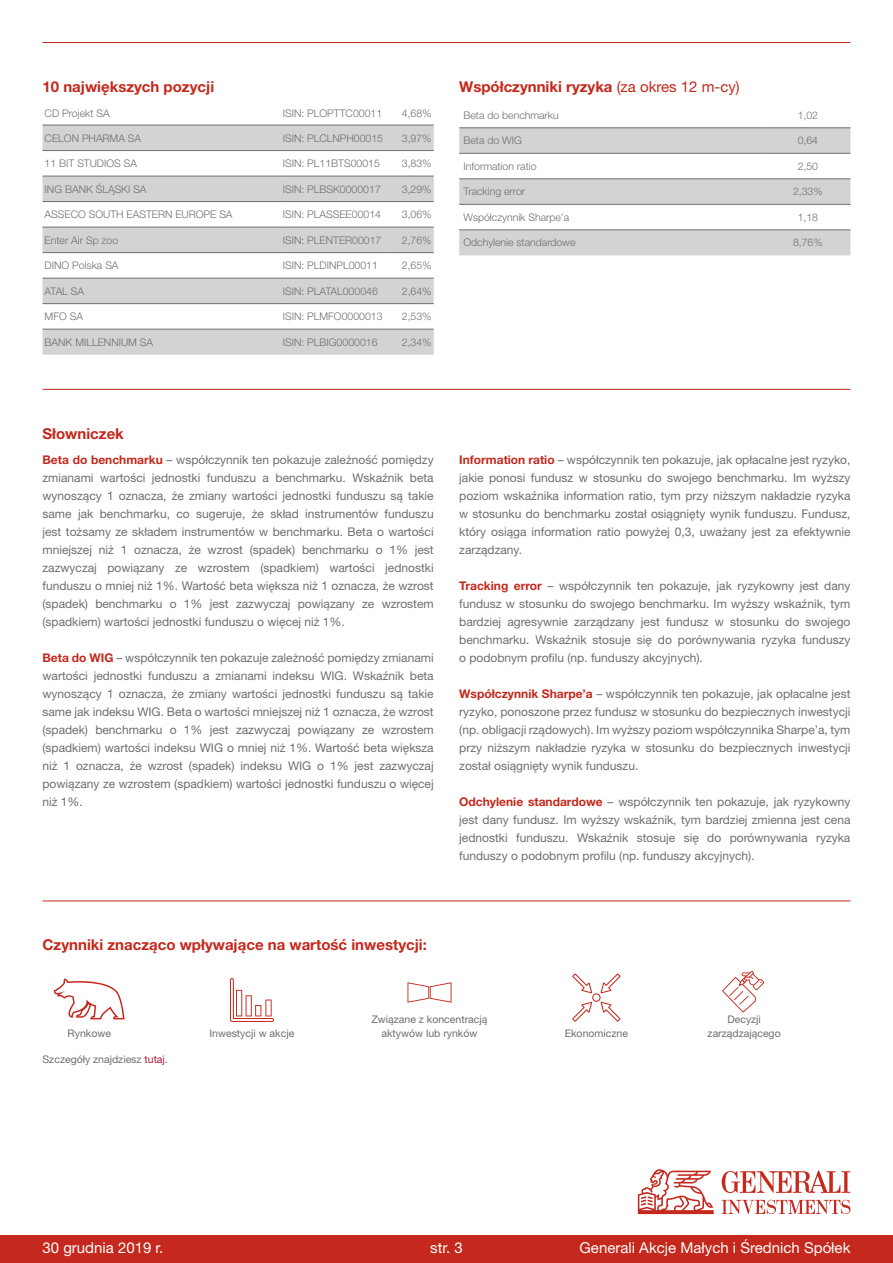
<style>
.page{position:relative;width:893px;height:1263px;background:#fff}
.page>*{position:absolute;margin:0;border:0;box-sizing:border-box;transform-origin:0 0}
.t1{font:700 15px "Helvetica Neue LT Pro";color:#c5281c}
.t2{font:15px "Helvetica Neue LT Pro";color:#fff}
.t3{font:12px/18px "Helvetica Neue LT Pro";color:#6d6e71;text-align:justify}
.t4{font:300 10.5px "Helvetica Neue LT Pro";color:#6d6e71}
.t5{font:10.5px/13.5px "Helvetica Neue LT Pro";color:#6d6e71;text-align:center}
.s1{font-weight:400}
.s2{font-weight:700;color:#c5281c}
.s3{color:#a81b38}
</style>
<div class="page">
<hr style="left:43px;top:42px;width:807px;height:1px;background:#c5281c">
<svg style="left:43px;top:124px;width:391px;height:1px"></svg>
<svg style="left:43px;top:126px;width:391px;height:229px;fill:#d1d3d4"></svg>
<hr style="left:43px;top:125px;width:238px;height:1px;background:#6d6e71">
<hr style="left:281px;top:125px;width:106px;height:1px;background:#6d6e71">
<hr style="left:387px;top:125px;width:47px;height:1px;background:#6d6e71">
<hr style="left:43px;top:150px;width:238px;height:1px;background:#6d6e71">
<hr style="left:281px;top:150px;width:106px;height:1px;background:#6d6e71">
<hr style="left:387px;top:150px;width:47px;height:1px;background:#6d6e71">
<hr style="left:43px;top:176px;width:238px;height:1px;background:#6d6e71">
<hr style="left:281px;top:176px;width:106px;height:1px;background:#6d6e71">
<hr style="left:387px;top:176px;width:47px;height:1px;background:#6d6e71">
<hr style="left:43px;top:201px;width:238px;height:1px;background:#6d6e71">
<hr style="left:281px;top:201px;width:106px;height:1px;background:#6d6e71">
<hr style="left:387px;top:201px;width:47px;height:1px;background:#6d6e71">
<hr style="left:43px;top:227px;width:238px;height:1px;background:#6d6e71">
<hr style="left:281px;top:227px;width:106px;height:1px;background:#6d6e71">
<hr style="left:387px;top:227px;width:47px;height:1px;background:#6d6e71">
<hr style="left:43px;top:252px;width:238px;height:1px;background:#6d6e71">
<hr style="left:281px;top:252px;width:106px;height:1px;background:#6d6e71">
<hr style="left:387px;top:252px;width:47px;height:1px;background:#6d6e71">
<hr style="left:43px;top:278px;width:238px;height:1px;background:#6d6e71">
<hr style="left:281px;top:278px;width:106px;height:1px;background:#6d6e71">
<hr style="left:387px;top:278px;width:47px;height:1px;background:#6d6e71">
<hr style="left:43px;top:303px;width:238px;height:1px;background:#6d6e71">
<hr style="left:281px;top:303px;width:106px;height:1px;background:#6d6e71">
<hr style="left:387px;top:303px;width:47px;height:1px;background:#6d6e71">
<hr style="left:43px;top:329px;width:238px;height:1px;background:#6d6e71">
<hr style="left:281px;top:329px;width:106px;height:1px;background:#6d6e71">
<hr style="left:387px;top:329px;width:47px;height:1px;background:#6d6e71">
<svg style="left:459px;top:127px;width:391px;height:1px"></svg>
<svg style="left:459px;top:129px;width:391px;height:126px;fill:#d1d3d4"></svg>
<hr style="left:459px;top:128px;width:306px;height:1px;background:#6d6e71">
<hr style="left:765px;top:128px;width:85px;height:1px;background:#6d6e71">
<hr style="left:459px;top:153px;width:306px;height:1px;background:#6d6e71">
<hr style="left:765px;top:153px;width:85px;height:1px;background:#6d6e71">
<hr style="left:459px;top:179px;width:306px;height:1px;background:#6d6e71">
<hr style="left:765px;top:179px;width:85px;height:1px;background:#6d6e71">
<hr style="left:459px;top:204px;width:306px;height:1px;background:#6d6e71">
<hr style="left:765px;top:204px;width:85px;height:1px;background:#6d6e71">
<hr style="left:459px;top:230px;width:306px;height:1px;background:#6d6e71">
<hr style="left:765px;top:230px;width:85px;height:1px;background:#6d6e71">
<hr style="left:43px;top:389px;width:807px;height:1px;background:#c5281c">
<hr style="left:43px;top:901px;width:807px;height:1px;background:#c5281c">
<svg style="left:54px;top:978px;width:71px;height:41px"></svg>
<svg style="left:230px;top:978px;width:44px;height:44px"></svg>
<svg style="left:407px;top:982px;width:44px;height:21px"></svg>
<svg style="left:572px;top:973px;width:49px;height:49px"></svg>
<svg style="left:722px;top:971px;width:42px;height:41px"></svg>
<div style="left:0;top:1235px;width:893px;height:28px;background:#c5281c"></div>
<svg style="left:638px;top:1169px;width:76px;height:45px"></svg>
<svg style="left:722px;top:1200px;width:128px;height:14px"></svg>
<svg style="left:722px;top:1171px;width:128px;height:22px"></svg>
<p class="t1" style="left:43px;top:77px;width:173px">10 największych pozycji</p>
<p class="t4" style="left:45px;top:107px;width:66px">CD Projekt SA</p>
<p class="t4" style="left:283px;top:107px;width:101px">ISIN: PLOPTTC00011</p>
<p class="t4" style="left:402px;top:107px;width:31px">4,68%</p>
<p class="t4" style="left:45px;top:131px;width:98px">CELON PHARMA SA</p>
<p class="t4" style="left:283px;top:131px;width:102px">ISIN: PLCLNPH00015</p>
<p class="t4" style="left:402px;top:131px;width:31px">3,97%</p>
<p class="t4" style="left:45px;top:157px;width:94px">11 BIT STUDIOS SA</p>
<p class="t4" style="left:283px;top:157px;width:99px">ISIN: PL11BTS00015</p>
<p class="t4" style="left:402px;top:157px;width:31px">3,83%</p>
<p class="t4" style="left:45px;top:182px;width:103px">ING BANK ŚLĄSKI SA</p>
<p class="t4" style="left:283px;top:182px;width:100px">ISIN: PLBSK0000017</p>
<p class="t4" style="left:402px;top:182px;width:31px">3,29%</p>
<p class="t4" style="left:45px;top:208px;width:189px">ASSECO SOUTH EASTERN EUROPE SA</p>
<p class="t4" style="left:283px;top:208px;width:100px">ISIN: PLASSEE00014</p>
<p class="t4" style="left:402px;top:208px;width:31px">3,06%</p>
<p class="t4" style="left:45px;top:233px;width:75px">Enter Air Sp zoo</p>
<p class="t4" style="left:283px;top:233px;width:100px">ISIN: PLENTER00017</p>
<p class="t4" style="left:402px;top:233px;width:31px">2,76%</p>
<p class="t4" style="left:45px;top:259px;width:75px">DINO Polska SA</p>
<p class="t4" style="left:283px;top:259px;width:97px">ISIN: PLDINPL00011</p>
<p class="t4" style="left:402px;top:259px;width:31px">2,65%</p>
<p class="t4" style="left:45px;top:284px;width:41px">ATAL SA</p>
<p class="t4" style="left:283px;top:284px;width:97px">ISIN: PLATAL000046</p>
<p class="t4" style="left:402px;top:284px;width:31px">2,64%</p>
<p class="t4" style="left:45px;top:310px;width:40px">MFO SA</p>
<p class="t4" style="left:283px;top:310px;width:101px">ISIN: PLMFO0000013</p>
<p class="t4" style="left:402px;top:310px;width:31px">2,53%</p>
<p class="t4" style="left:45px;top:335px;width:110px">BANK MILLENNIUM SA</p>
<p class="t4" style="left:283px;top:335px;width:96px">ISIN: PLBIG0000016</p>
<p class="t4" style="left:402px;top:335px;width:31px">2,34%</p>
<p class="t1" style="left:459px;top:77px;width:282px">Współczynniki ryzyka <span class="s1">(za okres 12 m-cy)</span></p>
<p class="t4" style="left:463px;top:109px;width:97px">Beta do benchmarku</p>
<p class="t4" style="left:798px;top:109px;width:22px">1,02</p>
<p class="t4" style="left:463px;top:134px;width:60px">Beta do WIG</p>
<p class="t4" style="left:798px;top:134px;width:22px">0,64</p>
<p class="t4" style="left:463px;top:160px;width:75px">Information ratio</p>
<p class="t4" style="left:798px;top:160px;width:22px">2,50</p>
<p class="t4" style="left:463px;top:185px;width:63px">Tracking error</p>
<p class="t4" style="left:793px;top:185px;width:31px">2,33%</p>
<p class="t4" style="left:463px;top:211px;width:107px">Współczynnik Sharpe’a</p>
<p class="t4" style="left:798px;top:211px;width:22px">1,18</p>
<p class="t4" style="left:463px;top:236px;width:114px">Odchylenie standardowe</p>
<p class="t4" style="left:793px;top:236px;width:31px">8,76%</p>
<p class="t1" style="left:43px;top:424px;width:83px">Słowniczek</p>
<p class="t3" style="left:43px;top:450px;width:393px"><span class="s2">Beta do benchmarku</span> – współczynnik ten pokazuje zależność pomiędzy zmianami wartości jednostki funduszu a benchmarku. Wskaźnik beta wynoszący 1 oznacza, że zmiany wartości jednostki funduszu są takie same jak benchmarku, co sugeruje, że skład instrumentów funduszu jest tożsamy ze składem instrumentów w benchmarku. Beta o wartości mniejszej niż 1 oznacza, że wzrost (spadek) benchmarku o 1% jest zazwyczaj powiązany ze wzrostem (spadkiem) wartości jednostki funduszu o mniej niż 1%. Wartość beta większa niż 1 oznacza, że wzrost (spadek) benchmarku o 1% jest zazwyczaj powiązany ze wzrostem (spadkiem) wartości jednostki funduszu o więcej niż 1%.</p>
<p class="t3" style="left:43px;top:648px;width:393px"><span class="s2">Beta do WIG</span> – współczynnik ten pokazuje zależność pomiędzy zmianami wartości jednostki funduszu a zmianami indeksu WIG. Wskaźnik beta wynoszący 1 oznacza, że zmiany wartości jednostki funduszu są takie same jak indeksu WIG. Beta o wartości mniejszej niż 1 oznacza, że wzrost (spadek) benchmarku o 1% jest zazwyczaj powiązany ze wzrostem (spadkiem) wartości indeksu WIG o mniej niż 1%. Wartość beta większa niż 1 oznacza, że wzrost (spadek) indeksu WIG o 1% jest zazwyczaj powiązany ze wzrostem (spadkiem) wartości jednostki funduszu o więcej niż 1%.</p>
<p class="t3" style="left:459px;top:450px;width:393px"><span class="s2">Information ratio</span> – współczynnik ten pokazuje, jak opłacalne jest ryzyko, jakie ponosi fundusz w stosunku do swojego benchmarku. Im wyższy poziom wskaźnika information ratio, tym przy niższym nakładzie ryzyka w stosunku do benchmarku został osiągnięty wynik funduszu. Fundusz, który osiąga information ratio powyżej 0,3, uważany jest za efektywnie zarządzany.</p>
<p class="t3" style="left:459px;top:576px;width:393px"><span class="s2">Tracking error</span> – współczynnik ten pokazuje, jak ryzykowny jest dany fundusz w stosunku do swojego benchmarku. Im wyższy wskaźnik, tym bardziej agresywnie zarządzany jest fundusz w stosunku do swojego benchmarku. Wskaźnik stosuje się do porównywania ryzyka funduszy o podobnym profilu (np. funduszy akcyjnych).</p>
<p class="t3" style="left:459px;top:684px;width:393px"><span class="s2">Współczynnik Sharpe’a</span> – współczynnik ten pokazuje, jak opłacalne jest ryzyko, ponoszone przez fundusz w stosunku do bezpiecznych inwestycji (np. obligacji rządowych). Im wyższy poziom współczynnika Sharpe’a, tym przy niższym nakładzie ryzyka w stosunku do bezpiecznych inwestycji został osiągnięty wynik funduszu.</p>
<p class="t3" style="left:459px;top:792px;width:393px"><span class="s2">Odchylenie standardowe</span> – współczynnik ten pokazuje, jak ryzykowny jest dany fundusz. Im wyższy wskaźnik, tym bardziej zmienna jest cena jednostki funduszu. Wskaźnik stosuje się do porównywania ryzyka funduszy o podobnym profilu (np. funduszy akcyjnych).</p>
<p class="t1" style="left:43px;top:935px;width:386px">Czynniki znacząco wpływające na wartość inwestycji:</p>
<p class="t5" style="left:68px;top:1026px;width:45px">Rynkowe</p>
<p class="t5" style="left:210px;top:1026px;width:86px">Inwestycji w akcje</p>
<p class="t5" style="left:43px;top:1053px;width:127px">Szczegóły znajdziesz <span class="s3">tutaj</span>.</p>
<p class="t5" style="left:372px;top:1013px;width:117px">Związane z koncentracją aktywów lub rynków</p>
<p class="t5" style="left:565px;top:1026px;width:65px">Ekonomiczne</p>
<p class="t5" style="left:708px;top:1013px;width:75px">Decyzji zarządzającego</p>
<p class="t2" style="left:43px;top:1238px;width:122px">30 grudnia 2019 r.</p>
<p class="t2" style="left:430px;top:1238px;width:34px">str. 3</p>
<p class="t2" style="left:580px;top:1238px;width:272px">Generali Akcje Małych i Średnich Spółek</p>
</div>
